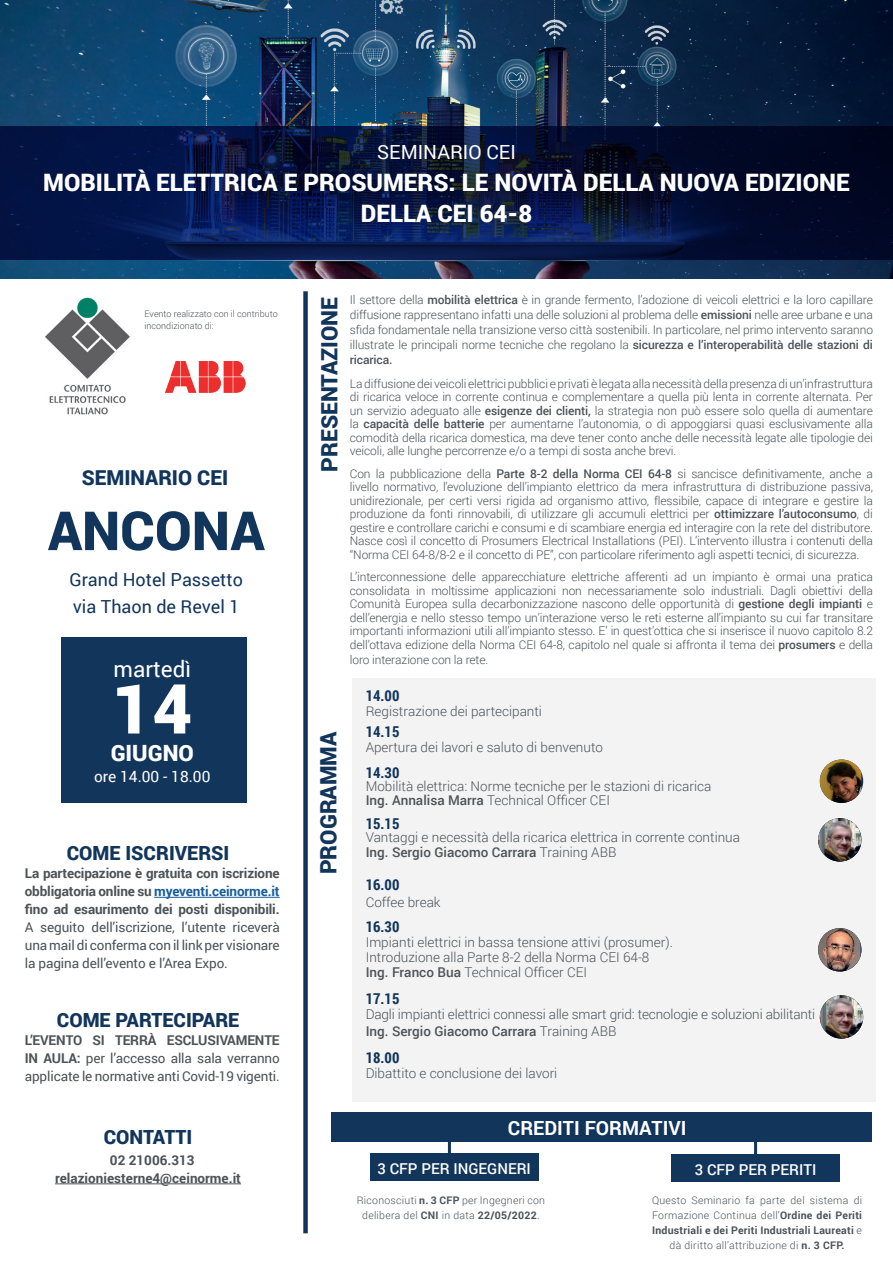
<style>
.page{position:relative;width:893px;height:1263px;background:#fff}
.page>*{position:absolute;margin:0;border:0;box-sizing:border-box;transform-origin:0 0}
.t1{font:900 69px "Roboto";color:#fff}
.t2{font:900 54px "Roboto";color:#12355b}
.t3{font:900 24px/31.5px "Roboto";color:#fff;text-align:center}
.t4{font:900 22.5px "Roboto";color:#12355b}
.t5{font:22.35px "Roboto";color:#fff}
.t6{font:900 22.35px "Roboto";color:#fff}
.t7{font:900 20.55px "Roboto";color:#12355b}
.t8{font:900 19.5px "Roboto";color:#12355b}
.t9{font:700 19.5px "Roboto";color:#fff}
.t10{font:19.5px "Roboto";color:#fff}
.t11{font:18px/27px "Roboto";color:#12355b}
.t12{font:15.45px "Roboto";color:#fff}
.t13{font:700 15px "Roboto Condensed";color:#12355b}
.t14{font:500 15px "Roboto";color:#fff}
.t15{font:300 13.5px/15px "Roboto";color:#4c5256}
.t16{font:13.5px/18px "Roboto";letter-spacing:-.01em;color:#4c5256;text-align:justify}
.t17{font:700 13.5px/18px "Roboto";letter-spacing:-.01em;color:#4c5256;text-align:justify}
.t18{font:300 12px/13.5px "Roboto";letter-spacing:-.01em;color:#4c5256;text-align:justify}
.t19{font:300 10.5px/15px "Roboto";letter-spacing:.025em;color:#4c5256;text-align:center}
.t20{font:300 9px/12px "Roboto";color:#4c5256}
.s1{color:#175d9e}
.s2{font-weight:700}
.s3{font-weight:500}
</style>
<div class="page">
<div style="left:331px;top:1112px;width:541px;height:30px;background:#12355b"></div>
<div style="left:352px;top:678px;width:524px;height:423px;background:#f3f3f3"></div>
<img style="left:0;top:0;width:893px;height:279px">
<img style="left:45px;top:297px;width:85px;height:118px">
<div style="left:303px;top:291px;width:5px;height:942px;background:#12355b"></div>
<div style="left:61px;top:638px;width:186px;height:165px;background:#12355b"></div>
<div style="left:370px;top:1153px;width:168px;height:27px;background:#12355b"></div>
<div style="left:671px;top:1154px;width:169px;height:27px;background:#12355b"></div>
<hr style="left:754px;top:1131px;width:3px;height:29px;background:#12355b">
<svg style="left:820px;top:759px;width:43px;height:44px"></svg>
<img style="left:820px;top:759px;width:41px;height:44px">
<img style="left:820px;top:995px;width:43px;height:44px;border-radius:22px">
<img style="left:164px;top:361px;width:82px;height:32px">
<svg style="left:0;top:126px;width:893px;height:133px;background:#06133c"></svg>
<div style="left:818px;top:928px;width:43px;height:43px;background:#4d5869;border-radius:50%"></div>
<img style="left:818px;top:928px;width:42px;height:43px">
<img style="left:818px;top:818px;width:43px;height:43px;border-radius:22px">
<hr style="left:154px;top:897px;width:126px;height:1px;background:#175d9e">
<hr style="left:55px;top:1183px;width:186px;height:1px;background:#4c5256">
<hr style="left:448px;top:1124px;width:3px;height:29px;background:#12355b">
<h3 class="t10" style="left:377px;top:139px;width:140px">SEMINARIO CEI</h3>
<h3 class="t3" style="left:43px;top:165px;width:808px">MOBILITÀ ELETTRICA E PROSUMERS: LE NOVITÀ DELLA NUOVA EDIZIONE<br>DELLA CEI 64-8</h3>
<p class="t20" style="left:145px;top:307px;width:135px">Evento realizzato con il contributo incondizionato di:</p>
<h3 class="t7" style="left:82px;top:463px;width:148px">SEMINARIO CEI</h3>
<h2 class="t2" style="left:48px;top:493px;width:218px">ANCONA</h2>
<h3 class="t11" style="left:69px;top:565px;width:175px">Grand Hotel Passetto via Thaon de Revel 1</h3>
<h3 class="t5" style="left:113px;top:653px;width:79px">martedì</h3>
<h1 class="t1" style="left:112px;top:660px;width:81px">14</h1>
<h3 class="t6" style="left:111px;top:737px;width:84px">GIUGNO</h3>
<p class="t12" style="left:94px;top:765px;width:118px">ore 14.00 - 18.00</p>
<h3 class="t8" style="left:67px;top:839px;width:164px">COME ISCRIVERSI</h3>
<p class="t17" style="left:25px;top:864px;width:256px">La partecipazione è gratuita con iscrizione obbligatoria online su <span class="s1">myeventi.ceinorme.it </span>fino ad esaurimento dei posti disponibili.</p>
<p class="t16" style="left:25px;top:918px;width:256px">A seguito dell’iscrizione, l’utente riceverà una mail di conferma con il link per visionare la pagina dell’evento e l’Area Expo.</p>
<h3 class="t8" style="left:57px;top:1006px;width:184px">COME PARTECIPARE</h3>
<p class="t16" style="left:25px;top:1030px;width:256px"><span class="s2">L’EVENTO SI TERRÀ ESCLUSIVAMENTE IN AULA:</span> per l’accesso alla sala verranno applicate le normative anti Covid-19 vigenti.</p>
<h3 class="t8" style="left:104px;top:1123px;width:90px">CONTATTI</h3>
<p class="t17" style="left:55px;top:1150px;width:187px;text-indent:55px">02 21006.313 relazioniesterne4@ceinorme.it</p>
<h3 class="t4" style="left:314px;top:471px;width:176px;rotate:-90deg">PRESENTAZIONE</h3>
<h3 class="t4" style="left:313px;top:874px;width:144px;rotate:-90deg">PROGRAMMA</h3>
<p class="t18" style="left:350px;top:292px;width:525px;line-height:15px">Il settore della <span class="s3">mobilità elettrica</span> è in grande fermento, l’adozione di veicoli elettrici e la loro capillare diffusione rappresentano infatti una delle soluzioni al problema delle <span class="s3">emissioni</span> nelle aree urbane e una sfida fondamentale nella transizione verso città sostenibili. In particolare, nel primo intervento saranno illustrate le principali norme tecniche che regolano la <span class="s3">sicurezza e l’interoperabilità delle stazioni di ricarica.</span></p>
<p class="t18" style="left:350px;top:376px;width:525px">La diffusione dei veicoli elettrici pubblici e privati è legata alla necessità della presenza di un’infrastruttura di ricarica veloce in corrente continua e complementare a quella più lenta in corrente alternata. Per un servizio adeguato alle <span class="s3">esigenze dei clienti,</span> la strategia non può essere solo quella di aumentare la <span class="s3">capacità delle batterie</span> per aumentarne l’autonomia, o di appoggiarsi quasi esclusivamente alla comodità della ricarica domestica, ma deve tener conto anche delle necessità legate alle tipologie dei veicoli, alle lunghe percorrenze e/o a tempi di sosta anche brevi.</p>
<p class="t18" style="left:350px;top:466px;width:525px">Con la pubblicazione della <span class="s3">Parte 8-2 della Norma CEI 64-8</span> si sancisce definitivamente, anche a livello normativo, l’evoluzione dell’impianto elettrico da mera infrastruttura di distribuzione passiva, unidirezionale, per certi versi rigida ad organismo attivo, flessibile, capace di integrare e gestire la produzione da fonti rinnovabili, di utilizzare gli accumuli elettrici per <span class="s3">ottimizzare l’autoconsumo</span>, di gestire e controllare carichi e consumi e di scambiare energia ed interagire con la rete del distributore.<br>Nasce così il concetto di Prosumers Electrical Installations (PEI). L’intervento illustra i contenuti della “Norma CEI 64-8/8-2 e il concetto di PE”, con particolare riferimento agli aspetti tecnici, di sicurezza.</p>
<p class="t18" style="left:350px;top:570px;width:525px">L’interconnessione delle apparecchiature elettriche afferenti ad un impianto è ormai una pratica consolidata in moltissime applicazioni non necessariamente solo industriali. Dagli obiettivi della Comunità Europea sulla decarbonizzazione nascono delle opportunità di <span class="s3">gestione degli impianti</span> e dell’energia e nello stesso tempo un’interazione verso le reti esterne all’impianto su cui far transitare importanti informazioni utili all’impianto stesso. E’ in quest’ottica che si inserisce il nuovo capitolo 8.2 dell’ottava edizione della Norma CEI 64-8, capitolo nel quale si affronta il tema dei <span class="s3">prosumers</span> e della</p>
<p class="t18" style="left:350px;top:652px;width:140px">loro interazione con la rete.</p>
<p class="t13" style="left:366px;top:685px;width:35px">14.00</p>
<p class="t15" style="left:366px;top:704px;width:178px">Registrazione dei partecipanti</p>
<p class="t13" style="left:366px;top:721px;width:35px">14.15</p>
<p class="t15" style="left:366px;top:740px;width:239px">Apertura dei lavori e saluto di benvenuto</p>
<p class="t13" style="left:366px;top:762px;width:35px">14.30</p>
<p class="t15" style="left:366px;top:779px;width:347px;line-height:13.5px">Mobilità elettrica: Norme tecniche per le stazioni di ricarica<br><span class="s3">Ing. Annalisa Marra</span> Technical Officer CEI</p>
<p class="t13" style="left:366px;top:813px;width:35px">15.15</p>
<p class="t15" style="left:366px;top:830px;width:376px">Vantaggi e necessità della ricarica elettrica in corrente continua<br><span class="s3">Ing. Sergio Giacomo Carrara</span> Training ABB</p>
<p class="t13" style="left:366px;top:874px;width:35px">16.00</p>
<p class="t15" style="left:366px;top:894px;width:76px">Coffee break</p>
<p class="t13" style="left:366px;top:916px;width:35px">16.30</p>
<p class="t15" style="left:366px;top:935px;width:309px">Impianti elettrici in bassa tensione attivi (prosumer).<br>Introduzione alla Parte 8-2 della Norma CEI 64-8<br><span class="s3">Ing. Franco Bua</span> Technical Officer CEI</p>
<p class="t13" style="left:366px;top:988px;width:35px">17.15</p>
<p class="t15" style="left:366px;top:1006px;width:451px;line-height:16.5px">Dagli impianti elettrici connessi alle smart grid: tecnologie e soluzioni abilitanti<br><span class="s3">Ing. Sergio Giacomo Carrara</span> Training ABB</p>
<p class="t13" style="left:366px;top:1047px;width:35px">18.00</p>
<p class="t15" style="left:366px;top:1065px;width:193px">Dibattito e conclusione dei lavori</p>
<h3 class="t9" style="left:508px;top:1115px;width:180px">CREDITI FORMATIVI</h3>
<p class="t14" style="left:377px;top:1158px;width:155px">3 CFP PER INGEGNERI</p>
<p class="t14" style="left:695px;top:1159px;width:123px">3 CFP PER PERITI</p>
<p class="t19" style="left:357px;top:1192px;width:190px">Riconosciuti <span class="s2">n. 3 CFP</span> per Ingegneri con delibera del <span class="s2">CNI</span> in data <span class="s2">22/05/2022</span>.</p>
<p class="t19" style="left:652px;top:1192px;width:212px">Questo Seminario fa parte del sistema di Formazione Continua dell’<span class="s2">Ordine dei Periti Industriali e dei Periti Industriali Laureati</span> e dà diritto all’attribuzione di <span class="s2">n. 3 CFP.</span></p>
</div>
